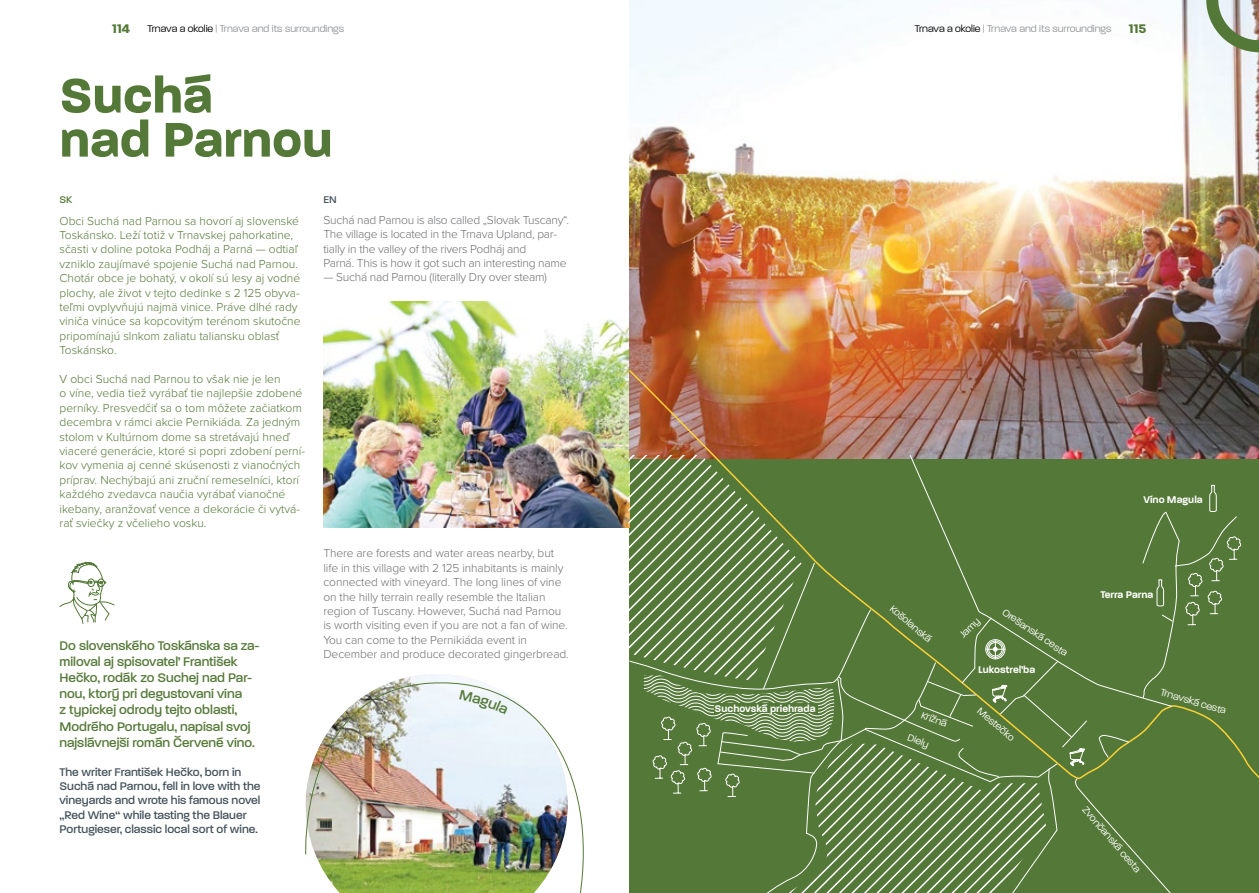
<style>
.page{position:relative;width:1259px;height:893px;background:#fff}
.page>*{position:absolute;margin:0;border:0;box-sizing:border-box;transform-origin:0 0}
.t1{font:700 52.5px/44.1px "Paralucent";color:#547837}
.t2{font:500 13.5px/16.2px "Paralucent";color:#547837}
.t3{font:700 13.5px "Paralucent";color:#547837}
.t4{font:300 12px/14.4px "Proxima Nova";color:#547837}
.t5{font:300 12px/14.4px "Proxima Nova";letter-spacing:-.01em;color:#6d6e71}
.t6{font:500 12px/14.4px "Paralucent";color:#43525a}
.t7{font:300 10.5px "Paralucent";color:#939598}
.t8{font:300 10.5px "Paralucent";color:#fff}
.t9{font:600 10.5px "Paralucent";color:#fff}
.t10{font:500 10.5px "Paralucent";color:#547837}
.t11{font:500 10.5px "Paralucent";color:#43525a}
.s1{color:#000}
</style>
<div class="page">
<img style="left:323px;top:301px;width:306px;height:226px">
<img style="left:305px;top:674px;width:279px;height:219px">
<img style="left:629px;top:0;width:630px;height:368px">
<img style="left:627px;top:368px;width:632px;height:429px">
<svg style="left:628px;top:455px;width:613px;height:438px;background:#5f8043"></svg>
<div style="left:714px;top:704px;width:104px;height:9px;background:#547837"></div>
<svg style="left:1206px;top:0;width:53px;height:52px;background:#aeb8a5"></svg>
<svg style="left:59px;top:562px;width:56px;height:62px"></svg>
<svg style="left:459px;top:690px;width:49px;height:25px"></svg>
<p class="t3" style="left:112px;top:21px;width:19px">114</p>
<p class="t7" style="left:147px;top:23px;width:198px"><span class="s1">Trnava a okolie</span> | Trnava and its surroundings</p>
<p class="t7" style="left:915px;top:23px;width:198px"><span class="s1">Trnava a okolie</span> | Trnava and its surroundings</p>
<p class="t3" style="left:1129px;top:21px;width:19px">115</p>
<h1 class="t1" style="left:59px;top:74px;width:275px">Suchá<br>nad Parnou</h1>
<p class="t10" style="left:60px;top:194px;width:14px">SK</p>
<p class="t11" style="left:323px;top:194px;width:15px">EN</p>
<p class="t4" style="left:60px;top:213px;width:242px">Obci Suchá nad Parnou sa hovorí aj slovenské Toskánsko. Leží totiž v Trnavskej pahorkatine, sčasti v doline potoka Podháj a Parná — odtiaľ vzniklo zaujímavé spojenie Suchá nad Parnou.<br>Chotár obce je bohatý, v okolí sú lesy aj vodné plochy, ale život v tejto dedinke s 2 125 obyva&shy;teľmi ovplyvňujú najmä vinice. Práve dlhé rady viniča vinúce sa kopcovitým terénom skutočne pripomínajú slnkom zaliatu taliansku oblasť Toskánsko.</p>
<p class="t4" style="left:60px;top:371px;width:247px">V obci Suchá nad Parnou to však nie je len<br>o víne, vedia tiež vyrábať tie najlepšie zdobené perníky. Presvedčiť sa o tom môžete začiatkom decembra v rámci akcie Pernikiáda. Za jedným stolom v Kultúrnom dome sa stretávajú hneď viaceré generácie, ktoré si popri zdobení perní&shy;kov vymenia aj cenné skúsenosti z vianočných príprav. Nechýbajú ani zruční remeselníci, ktorí každého zvedavca naučia vyrábať vianočné ikebany, aranžovať vence a dekorácie či vytvá&shy;rať sviečky z včelieho vosku.</p>
<p class="t2" style="left:60px;top:637px;width:202px">Do slovenského Toskánska sa za&shy;miloval aj spisovateľ František<br>Hečko, rodák zo Suchej nad Par&shy;nou, ktorý pri degustovaní vína<br>z typickej odrody tejto oblasti,<br>Modrého Portugalu, napísal svoj najslávnejší román Červené víno.</p>
<p class="t6" style="left:60px;top:764px;width:203px">The writer František Hečko, born in Suchá nad Parnou, fell in love with the vineyards and wrote his famous novel „Red Wine“ while tasting the Blauer Portugieser, classic local sort of wine.</p>
<p class="t5" style="left:323px;top:212px;width:247px">Suchá nad Parnou is also called „Slovak Tuscany“.<br>The village is located in the Trnava Upland, par&shy;tially in the valley of the rivers Podháj and<br>Parná. This is how it got such an interesting name</p>
<p class="t5" style="left:323px;top:270px;width:225px">— Suchá nad Parnou (literally Dry over steam)</p>
<p class="t5" style="left:323px;top:545px;width:247px">There are forests and water areas nearby, but life in this village with 2 125 inhabitants is mainly connected with vineyard. The long lines of vine on the hilly terrain really resemble the Italian region of Tuscany. However, Suchá nad Parnou is worth visiting even if you are not a fan of wine.<br>You can come to the Pernikiáda event in December and produce decorated gingerbread.</p>
<p class="t9" style="left:714px;top:702px;width:102px">Suchovská priehrada</p>
<p class="t9" style="left:1143px;top:493px;width:61px">Víno Magula</p>
<p class="t8" style="left:895px;top:603px;width:53px;rotate:40deg">Košolanská</p>
<p class="t8" style="left:957px;top:631px;width:25px;rotate:-45deg">Jamy</p>
<p class="t8" style="left:1006px;top:606px;width:78px;rotate:34deg">Orešanská cesta</p>
<p class="t9" style="left:978px;top:663px;width:59px">Lukostreľba</p>
<p class="t8" style="left:924px;top:709px;width:28px;rotate:21deg">Križná</p>
<p class="t8" style="left:910px;top:731px;width:23px;rotate:21deg">Diely</p>
<p class="t8" style="left:982px;top:705px;width:46px;rotate:40deg">Mestečko</p>
<p class="t9" style="left:1100px;top:588px;width:54px">Terra Parna</p>
<p class="t8" style="left:1162px;top:686px;width:69px;rotate:16deg">Trnavská cesta</p>
<p class="t8" style="left:1089px;top:804px;width:85px;rotate:49deg">Zvončanská cesta</p>
</div>
